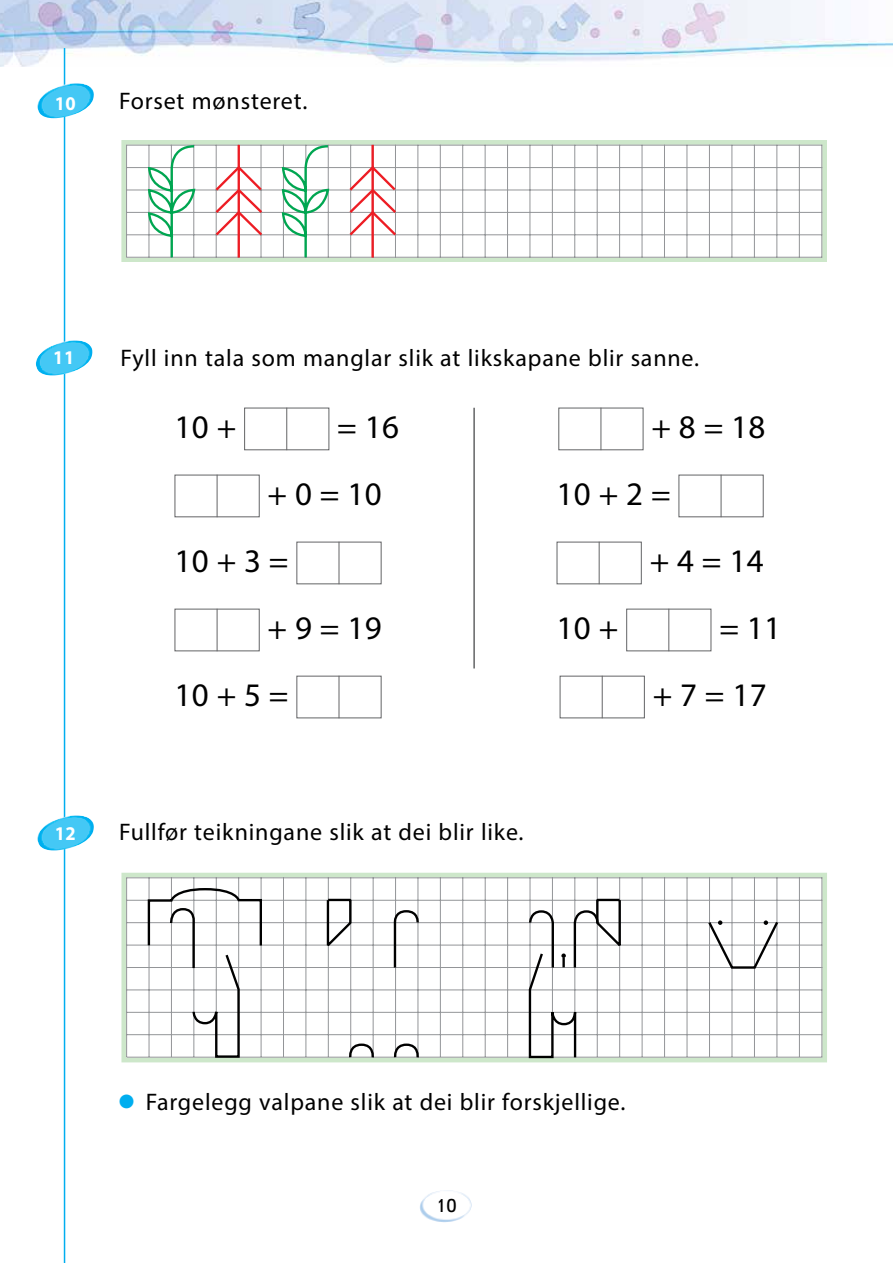
<style>
.page{position:relative;width:893px;height:1263px;background:#fff}
.page>*{position:absolute;margin:0;border:0;box-sizing:border-box;transform-origin:0 0}
.t1{font:33px "Myriad Pro";letter-spacing:.015em;color:#000}
.t2{font:24px "Myriad Pro";letter-spacing:.035em;color:#000}
.t3{font:700 19.5px "Myriad Pro";color:#fff;scale:.95 1}
.t4{font:19.5px "Journal Sans C";color:#000}
</style>
<div class="page">
<img style="left:420px;top:1190px;width:52px;height:32px">
<img style="left:0;top:0;width:893px;height:66px">
<hr style="left:64px;top:48px;width:1px;height:1215px;background:#00aeef">
<div style="left:244px;top:408px;width:85px;height:42px;background:#fff;border:1px solid #636466"></div>
<hr style="left:286px;top:408px;width:1px;height:42px;background:#636466">
<div style="left:558px;top:408px;width:85px;height:42px;background:#fff;border:1px solid #636466"></div>
<hr style="left:601px;top:408px;width:1px;height:42px;background:#636466">
<div style="left:175px;top:475px;width:85px;height:42px;background:#fff;border:1px solid #636466"></div>
<hr style="left:217px;top:475px;width:1px;height:42px;background:#636466">
<div style="left:678px;top:475px;width:86px;height:42px;background:#fff;border:1px solid #636466"></div>
<hr style="left:721px;top:475px;width:1px;height:42px;background:#636466">
<div style="left:296px;top:542px;width:85px;height:42px;background:#fff;border:1px solid #636466"></div>
<hr style="left:339px;top:542px;width:1px;height:42px;background:#636466">
<div style="left:557px;top:542px;width:85px;height:42px;background:#fff;border:1px solid #636466"></div>
<hr style="left:599px;top:542px;width:1px;height:42px;background:#636466">
<div style="left:175px;top:609px;width:85px;height:42px;background:#fff;border:1px solid #636466"></div>
<hr style="left:217px;top:609px;width:1px;height:42px;background:#636466">
<div style="left:626px;top:609px;width:85px;height:42px;background:#fff;border:1px solid #636466"></div>
<hr style="left:668px;top:609px;width:1px;height:42px;background:#636466">
<div style="left:296px;top:676px;width:85px;height:42px;background:#fff;border:1px solid #636466"></div>
<hr style="left:339px;top:676px;width:1px;height:42px;background:#636466">
<div style="left:560px;top:676px;width:85px;height:42px;background:#fff;border:1px solid #636466"></div>
<hr style="left:602px;top:676px;width:1px;height:42px;background:#636466">
<div style="left:121px;top:873px;width:706px;height:189px;border:5px solid #cde7ca"></div>
<hr style="left:821px;top:877px;width:1px;height:180px;background:#939598">
<hr style="left:799px;top:877px;width:1px;height:180px;background:#939598">
<hr style="left:776px;top:877px;width:1px;height:180px;background:#939598">
<hr style="left:754px;top:877px;width:1px;height:180px;background:#939598">
<hr style="left:732px;top:877px;width:1px;height:180px;background:#939598">
<hr style="left:709px;top:877px;width:1px;height:180px;background:#939598">
<hr style="left:687px;top:877px;width:1px;height:180px;background:#939598">
<hr style="left:664px;top:877px;width:1px;height:180px;background:#939598">
<hr style="left:642px;top:877px;width:1px;height:180px;background:#939598">
<hr style="left:619px;top:877px;width:1px;height:180px;background:#939598">
<hr style="left:597px;top:877px;width:1px;height:180px;background:#939598">
<hr style="left:574px;top:877px;width:1px;height:180px;background:#939598">
<hr style="left:552px;top:877px;width:1px;height:180px;background:#939598">
<hr style="left:530px;top:877px;width:1px;height:180px;background:#939598">
<hr style="left:507px;top:877px;width:1px;height:180px;background:#939598">
<hr style="left:485px;top:877px;width:1px;height:180px;background:#939598">
<hr style="left:462px;top:877px;width:1px;height:180px;background:#939598">
<hr style="left:440px;top:877px;width:1px;height:180px;background:#939598">
<hr style="left:418px;top:877px;width:1px;height:180px;background:#939598">
<hr style="left:395px;top:877px;width:1px;height:180px;background:#939598">
<hr style="left:373px;top:877px;width:1px;height:180px;background:#939598">
<hr style="left:350px;top:877px;width:1px;height:180px;background:#939598">
<hr style="left:328px;top:877px;width:1px;height:180px;background:#939598">
<hr style="left:305px;top:877px;width:1px;height:180px;background:#939598">
<hr style="left:283px;top:877px;width:1px;height:180px;background:#939598">
<hr style="left:261px;top:877px;width:1px;height:180px;background:#939598">
<hr style="left:238px;top:877px;width:1px;height:180px;background:#939598">
<hr style="left:216px;top:877px;width:1px;height:180px;background:#939598">
<hr style="left:193px;top:877px;width:1px;height:180px;background:#939598">
<hr style="left:171px;top:877px;width:1px;height:180px;background:#939598">
<hr style="left:149px;top:877px;width:1px;height:180px;background:#939598">
<hr style="left:126px;top:877px;width:1px;height:180px;background:#939598">
<hr style="left:127px;top:1034px;width:695px;height:1px;background:#939598">
<hr style="left:127px;top:877px;width:695px;height:1px;background:#939598">
<hr style="left:127px;top:900px;width:695px;height:1px;background:#939598">
<hr style="left:127px;top:922px;width:695px;height:1px;background:#939598">
<hr style="left:127px;top:945px;width:695px;height:1px;background:#939598">
<hr style="left:127px;top:967px;width:695px;height:1px;background:#939598">
<hr style="left:127px;top:989px;width:695px;height:1px;background:#939598">
<hr style="left:127px;top:1012px;width:695px;height:1px;background:#939598">
<hr style="left:127px;top:1057px;width:695px;height:1px;background:#939598">
<svg style="left:147px;top:887px;width:116px;height:172px"></svg>
<svg style="left:326px;top:897px;width:95px;height:163px"></svg>
<svg style="left:528px;top:897px;width:94px;height:163px"></svg>
<svg style="left:706px;top:919px;width:74px;height:51px"></svg>
<img style="left:37px;top:83px;width:57px;height:35px">
<svg style="left:121px;top:140px;width:706px;height:121px"></svg>
<hr style="left:821px;top:145px;width:1px;height:112px;background:#939598">
<hr style="left:799px;top:145px;width:1px;height:112px;background:#939598">
<hr style="left:776px;top:145px;width:1px;height:112px;background:#939598">
<hr style="left:754px;top:145px;width:1px;height:112px;background:#939598">
<hr style="left:731px;top:145px;width:1px;height:112px;background:#939598">
<hr style="left:709px;top:145px;width:1px;height:112px;background:#939598">
<hr style="left:687px;top:145px;width:1px;height:112px;background:#939598">
<hr style="left:664px;top:145px;width:1px;height:112px;background:#939598">
<hr style="left:642px;top:145px;width:1px;height:112px;background:#939598">
<hr style="left:619px;top:145px;width:1px;height:112px;background:#939598">
<hr style="left:597px;top:145px;width:1px;height:112px;background:#939598">
<hr style="left:574px;top:145px;width:1px;height:112px;background:#939598">
<hr style="left:552px;top:145px;width:1px;height:112px;background:#939598">
<hr style="left:530px;top:145px;width:1px;height:112px;background:#939598">
<hr style="left:507px;top:145px;width:1px;height:112px;background:#939598">
<hr style="left:485px;top:145px;width:1px;height:112px;background:#939598">
<hr style="left:462px;top:145px;width:1px;height:112px;background:#939598">
<hr style="left:440px;top:145px;width:1px;height:112px;background:#939598">
<hr style="left:417px;top:145px;width:1px;height:112px;background:#939598">
<hr style="left:126px;top:145px;width:1px;height:112px;background:#939598">
<hr style="left:127px;top:145px;width:695px;height:1px;background:#939598">
<hr style="left:127px;top:167px;width:695px;height:1px;background:#939598">
<hr style="left:127px;top:190px;width:695px;height:1px;background:#939598">
<hr style="left:127px;top:212px;width:695px;height:1px;background:#939598">
<hr style="left:127px;top:234px;width:695px;height:1px;background:#939598">
<hr style="left:127px;top:257px;width:695px;height:1px;background:#939598">
<svg style="left:147px;top:140px;width:49px;height:120px"></svg>
<svg style="left:213px;top:142px;width:52px;height:118px"></svg>
<svg style="left:281px;top:140px;width:49px;height:120px"></svg>
<svg style="left:347px;top:142px;width:52px;height:118px"></svg>
<img style="left:36px;top:340px;width:57px;height:35px">
<img style="left:37px;top:815px;width:57px;height:35px">
<hr style="left:473px;top:408px;width:2px;height:260px;background:#636466">
<p class="t3" style="left:55px;top:90px;width:24px">10</p>
<p class="t2" style="left:119px;top:86px;width:190px">Forset mønsteret.</p>
<p class="t3" style="left:53px;top:345px;width:24px">11</p>
<p class="t2" style="left:120px;top:343px;width:580px">Fyll inn tala som manglar slik at likskapane blir sanne.</p>
<h1 class="t1" style="left:175px;top:407px;width:63px">10 +</h1>
<h1 class="t1" style="left:337px;top:407px;width:63px">= 16</h1>
<h1 class="t1" style="left:651px;top:407px;width:116px">+8=18</h1>
<h1 class="t1" style="left:268px;top:474px;width:116px">+0=10</h1>
<h1 class="t1" style="left:556px;top:474px;width:116px">10+2=</h1>
<h1 class="t1" style="left:175px;top:541px;width:116px">10+3=</h1>
<h1 class="t1" style="left:650px;top:541px;width:116px">+4=14</h1>
<h1 class="t1" style="left:268px;top:608px;width:116px">+9=19</h1>
<h1 class="t1" style="left:556px;top:608px;width:63px">10 +</h1>
<h1 class="t1" style="left:719px;top:608px;width:63px">= 11</h1>
<h1 class="t1" style="left:175px;top:675px;width:116px">10+5=</h1>
<h1 class="t1" style="left:653px;top:675px;width:116px">+7=17</h1>
<p class="t3" style="left:55px;top:821px;width:24px">12</p>
<p class="t2" style="left:119px;top:817px;width:406px">Fullfør teikningane slik at dei blir like.</p>
<p class="t2" style="left:119px;top:1087px;width:508px"><sup>●</sup> Fargelegg valpane slik at dei blir forskjellige.</p>
<p class="t4" style="left:436px;top:1196px;width:22px">10</p>
</div>
